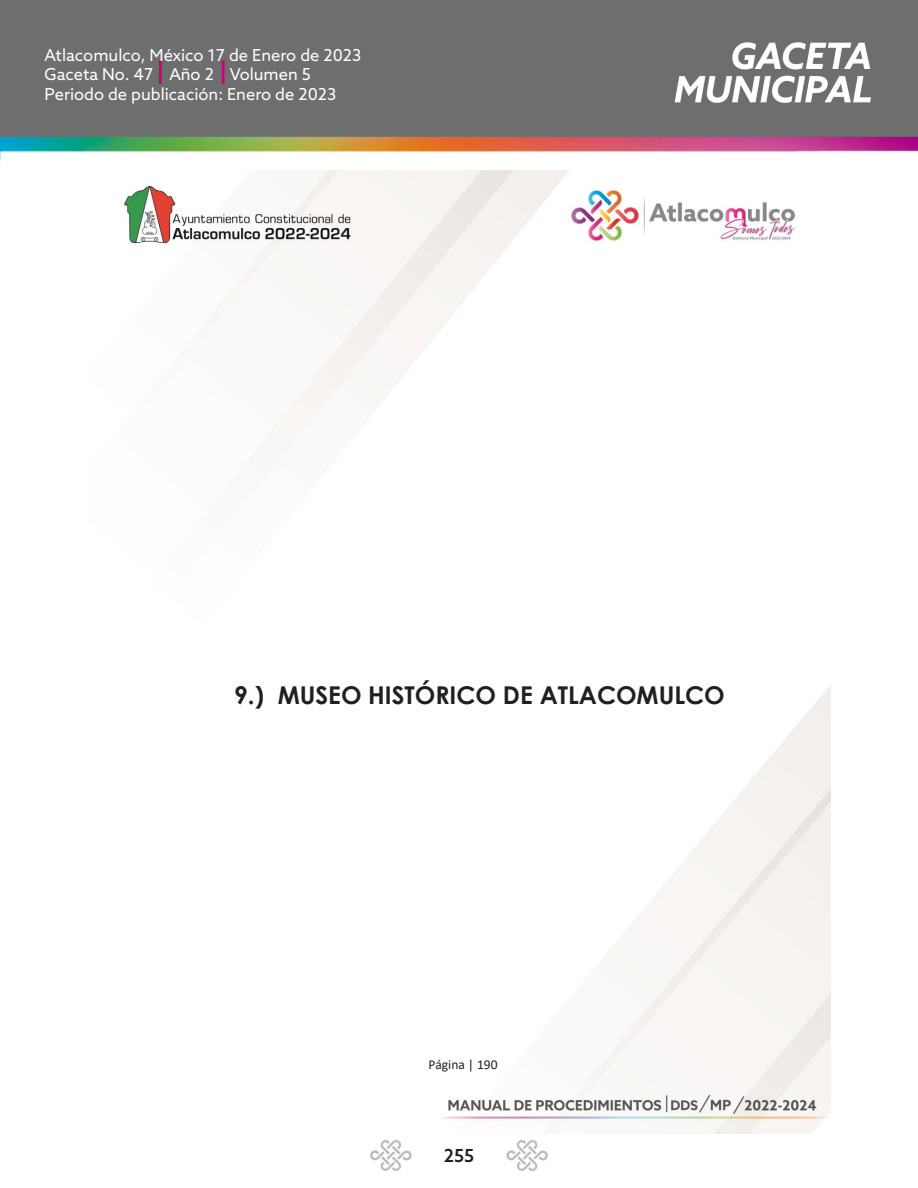
<style>
.page{position:relative;width:918px;height:1188px;background:#fff}
.page>*{position:absolute;margin:0;border:0;box-sizing:border-box;transform-origin:0 0}
.t1{font:700 24.6px "Century Gothic";color:#231f20}
.t2{font:500 18px "Azo Sans";color:#231f20}
.t3{font:16.5px/19.8px "Azo Sans";color:#fff}
.t4{font:13.5px "Calibri";color:#231f20}
</style>
<div class="page">
<img style="left:124px;top:170px;width:706px;height:964px">
<img style="left:0;top:0;width:918px;height:161px">
<svg style="left:506px;top:1140px;width:42px;height:31px"></svg>
<svg style="left:370px;top:1140px;width:42px;height:31px"></svg>
<p class="t3" style="left:45px;top:45px;width:318px">Atlacomulco, México 17 de Enero de 2023<br>Gaceta No. 47 Año 2 Volumen 5<br>Periodo de publicación: Enero de 2023</p>
<p class="t1" style="left:234px;top:677px;width:492px">9.) MUSEO HISTÓRICO DE ATLACOMULCO</p>
<p class="t4" style="left:428px;top:1056px;width:71px">Página | 190</p>
<p class="t2" style="left:444px;top:1144px;width:32px">255</p>
</div>
